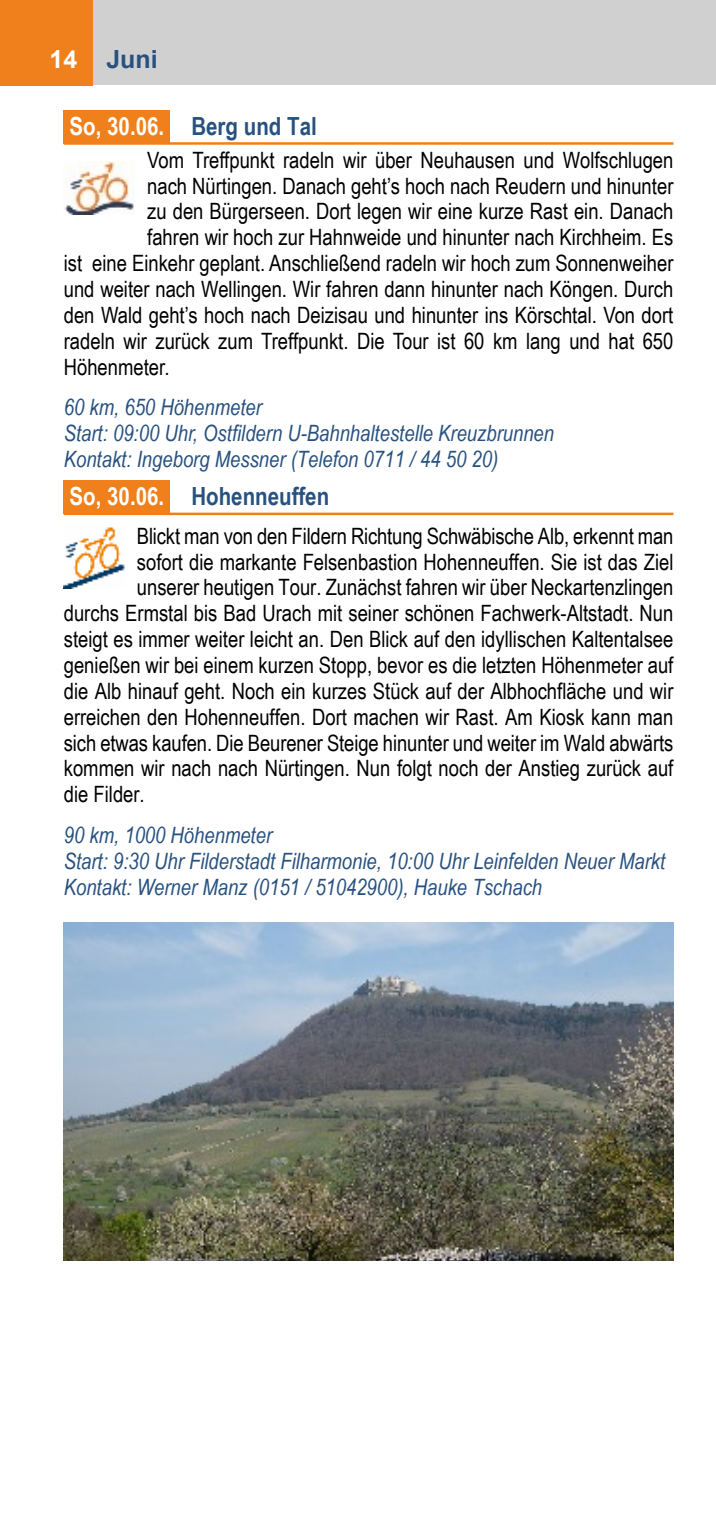
<style>
.page{position:relative;width:716px;height:1531px;background:#fff}
.page>*{position:absolute;margin:0;border:0;box-sizing:border-box;transform-origin:0 0}
.t1{font:700 25px "Arial Narrow";color:#285180}
.t2{font:700 25px "Arial";color:#285180}
.t3{font:22.5px "Arial Narrow";color:#000}
.t4{font:italic 22.5px/25.8px "Arial Narrow";color:#285180}
.s1{color:#fff}
</style>
<div class="page">
<div style="left:14px;top:0;width:702px;height:85px;background:#d0d0d0"></div>
<div style="left:0;top:0;width:92px;height:85px;background:#ef801b"></div>
<img style="left:64px;top:161px;width:71px;height:54px">
<hr style="left:64px;top:142px;width:609px;height:3px;background:#ef801b">
<div style="left:64px;top:110px;width:106px;height:33px;background:#ef801b"></div>
<img style="left:64px;top:527px;width:61px;height:62px">
<hr style="left:64px;top:513px;width:609px;height:2px;background:#ef801b">
<div style="left:64px;top:480px;width:106px;height:34px;background:#ef801b"></div>
<img style="left:64px;top:922px;width:609px;height:338px">
<p class="t2" style="left:50px;top:49px;width:110px"><span class="s1">14</span> Juni</p>
<p class="t1" style="left:70px;top:117px;width:249px"><span class="s1">So, 30.06.</span> Berg und Tal</p>
<p class="t3" style="left:147px;top:151px;width:528px">Vom Treffpunkt radeln wir über Neuhausen und Wolfschlugen</p>
<p class="t3" style="left:147px;top:177px;width:528px">nach Nürtingen. Danach geht’s hoch nach Reudern und hinunter</p>
<p class="t3" style="left:147px;top:203px;width:528px">zu den Bürgerseen. Dort legen wir eine kurze Rast ein. Danach</p>
<p class="t3" style="left:147px;top:229px;width:528px">fahren wir hoch zur Hahnweide und hinunter nach Kirchheim. Es</p>
<p class="t3" style="left:64px;top:255px;width:611px">ist eine Einkehr geplant. Anschließend radeln wir hoch zum Sonnenweiher</p>
<p class="t3" style="left:64px;top:281px;width:611px">und weiter nach Wellingen. Wir fahren dann hinunter nach Köngen. Durch</p>
<p class="t3" style="left:64px;top:306px;width:611px">den Wald geht’s hoch nach Deizisau und hinunter ins Körschtal. Von dort</p>
<p class="t3" style="left:64px;top:332px;width:611px">radeln wir zurück zum Treffpunkt. Die Tour ist 60 km lang und hat 650</p>
<p class="t3" style="left:64px;top:358px;width:107px">Höhenmeter.</p>
<p class="t4" style="left:64px;top:396px;width:492px">60 km, 650 Höhenmeter<br>Start: 09:00 Uhr, Ostfildern U-Bahnhaltestelle Kreuzbrunnen<br>Kontakt: Ingeborg Messner (Telefon 0711 / 44 50 20)</p>
<p class="t1" style="left:70px;top:487px;width:261px"><span class="s1">So, 30.06.</span> Hohenneuffen</p>
<p class="t3" style="left:137px;top:527px;width:538px">Blickt man von den Fildern Richtung Schwäbische Alb, erkennt man</p>
<p class="t3" style="left:137px;top:553px;width:538px">sofort die markante Felsenbastion Hohenneuffen. Sie ist das Ziel</p>
<p class="t3" style="left:137px;top:579px;width:538px">unserer heutigen Tour. Zunächst fahren wir über Neckartenzlingen</p>
<p class="t3" style="left:64px;top:605px;width:611px">durchs Ermstal bis Bad Urach mit seiner schönen Fachwerk-Altstadt. Nun</p>
<p class="t3" style="left:64px;top:631px;width:611px">steigt es immer weiter leicht an. Den Blick auf den idyllischen Kaltentalsee</p>
<p class="t3" style="left:64px;top:657px;width:611px">genießen wir bei einem kurzen Stopp, bevor es die letzten Höhenmeter auf</p>
<p class="t3" style="left:64px;top:682px;width:611px">die Alb hinauf geht. Noch ein kurzes Stück auf der Albhochfläche und wir</p>
<p class="t3" style="left:64px;top:708px;width:611px">erreichen den Hohenneuffen. Dort machen wir Rast. Am Kiosk kann man</p>
<p class="t3" style="left:64px;top:734px;width:611px">sich etwas kaufen. Die Beurener Steige hinunter und weiter im Wald abwärts</p>
<p class="t3" style="left:64px;top:760px;width:611px">kommen wir nach nach Nürtingen. Nun folgt noch der Anstieg zurück auf</p>
<p class="t3" style="left:64px;top:786px;width:82px">die Filder.</p>
<p class="t4" style="left:64px;top:824px;width:603px">90 km, 1000 Höhenmeter<br>Start: 9:30 Uhr Filderstadt Filharmonie, 10:00 Uhr Leinfelden Neuer Markt<br>Kontakt: Werner Manz (0151 / 51042900), Hauke Tschach</p>
</div>
